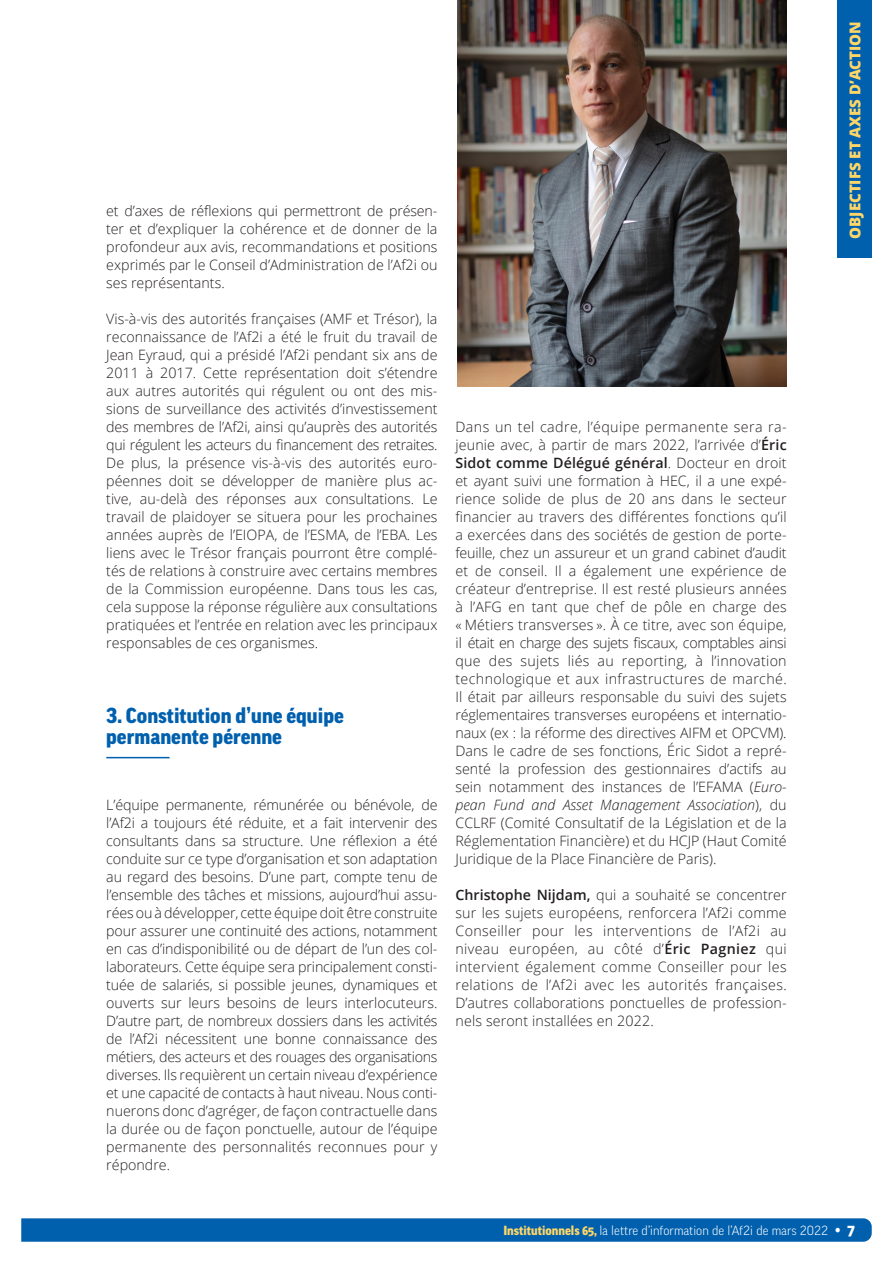
<style>
.page{position:relative;width:893px;height:1263px;background:#fff}
.page>*{position:absolute;margin:0;border:0;box-sizing:border-box;transform-origin:0 0}
.t1{font:900 21px/21px "Good LF";color:#0160ae}
.t2{font:800 15px "Open Sans";color:#fed667}
.t3{font:300 14.25px/18px "Open Sans";color:#231f20;text-align:justify}
.t4{font:300 12.75px "Good LF";color:#fff}
.s1{font-weight:600}
.s2{font-style:italic}
.s3{font-family:"Good OSF";font-weight:900;color:#fed667}
.s4{font-family:"Good OSF";font-weight:900;font-size:15.75px}
</style>
<div class="page">
<svg style="left:21px;top:1218px;width:851px;height:24px;background:#0764b0"></svg>
<div style="left:838px;top:0;width:34px;height:257px;background:#0160ae"></div>
<hr style="left:106px;top:757px;width:64px;height:1px;background:#0160ae">
<img style="left:457px;top:0;width:330px;height:387px">
<p class="t3" style="left:106px;top:201px;width:333px">et d’axes de réflexions qui permettront de présen&shy;ter et d’expliquer la cohérence et de donner de la profondeur aux avis, recommandations et positions exprimés par le Conseil d’Administration de l’Af2i ou ses représentants.</p>
<p class="t3" style="left:106px;top:309px;width:333px">Vis-à-vis des autorités françaises (AMF et Trésor), la reconnaissance de l’Af2i a été le fruit du travail de Jean Eyraud, qui a présidé l’Af2i pendant six ans de 2011 à 2017. Cette représentation doit s’étendre aux autres autorités qui régulent ou ont des mis&shy;sions de surveillance des activités d’investissement des membres de l’Af2i, ainsi qu’auprès des autorités qui régulent les acteurs du financement des retraites.<br>De plus, la présence vis-à-vis des autorités euro&shy;péennes doit se développer de manière plus ac&shy;tive, au-delà des réponses aux consultations. Le travail de plaidoyer se situera pour les prochaines années auprès de l’EIOPA, de l’ESMA, de l’EBA. Les liens avec le Trésor français pourront être complé&shy;tés de relations à construire avec certains membres de la Commission européenne. Dans tous les cas, cela suppose la réponse régulière aux consultations pratiquées et l’entrée en relation avec les principaux responsables de ces organismes.</p>
<h1 class="t1" style="left:106px;top:705px;width:239px">3. Constitution d’une équipe permanente pérenne</h1>
<p class="t3" style="left:106px;top:795px;width:333px">L’équipe permanente, rémunérée ou bénévole, de l’Af2i a toujours été réduite, et a fait intervenir des consultants dans sa structure. Une réflexion a été conduite sur ce type d’organisation et son adaptation au regard des besoins. D’une part, compte tenu de l’ensemble des tâches et missions, aujourd’hui assu&shy;rées ou à développer, cette équipe doit être construite pour assurer une continuité des actions, notamment en cas d’indisponibilité ou de départ de l’un des col&shy;laborateurs. Cette équipe sera principalement consti&shy;tuée de salariés, si possible jeunes, dynamiques et ouverts sur leurs besoins de leurs interlocuteurs.<br>D’autre part, de nombreux dossiers dans les activités de l’Af2i nécessitent une bonne connaissance des métiers, des acteurs et des rouages des organisations diverses. Ils requièrent un certain niveau d’expérience et une capacité de contacts à haut niveau. Nous conti&shy;nuerons donc d’agréger, de façon contractuelle dans la durée ou de façon ponctuelle, autour de l’équipe permanente des personnalités reconnues pour y répondre.</p>
<p class="t3" style="left:455px;top:417px;width:333px">Dans un tel cadre, l’équipe permanente sera ra&shy;jeunie avec, à partir de mars 2022, l’arrivée d’<span class="s1">Éric Sidot comme Délégué général</span>. Docteur en droit et ayant suivi une formation à HEC, il a une expé&shy;rience solide de plus de 20 ans dans le secteur financier au travers des différentes fonctions qu’il a exercées dans des sociétés de gestion de porte&shy;feuille, chez un assureur et un grand cabinet d’audit et de conseil. Il a également une expérience de créateur d’entreprise. Il est resté plusieurs années à l’AFG en tant que chef de pôle en charge des « Métiers transverses ». À ce titre, avec son équipe, il était en charge des sujets fiscaux, comptables ainsi que des sujets liés au reporting, à l’innovation technologique et aux infrastructures de marché.<br>Il était par ailleurs responsable du suivi des sujets réglementaires transverses européens et internatio&shy;naux (ex : la réforme des directives AIFM et OPCVM).<br>Dans le cadre de ses fonctions, Éric Sidot a repré&shy;senté la profession des gestionnaires d’actifs au sein notamment des instances de l’EFAMA (<span class="s2">Euro&shy;pean Fund and Asset Management Association</span>), du CCLRF (Comité Consultatif de la Législation et de la Réglementation Financière) et du HCJP (Haut Comité Juridique de la Place Financière de Paris).</p>
<p class="t3" style="left:455px;top:885px;width:333px"><span class="s1">Christophe Nijdam,</span> qui a souhaité se concentrer sur les sujets européens, renforcera l’Af2i comme Conseiller pour les interventions de l’Af2i au niveau européen, au côté d’<span class="s1">Éric Pagniez</span> qui intervient également comme Conseiller pour les relations de l’Af2i avec les autorités françaises.<br>D’autres collaborations ponctuelles de profession&shy;nels seront installées en 2022.</p>
<p class="t2" style="left:844px;top:239px;width:219px;rotate:-90deg">OBJECTIFS ET AXES D’ACTION</p>
<p class="t4" style="left:503px;top:1224px;width:353px"><span class="s3">Institutionnels 65,</span> la lettre d’information de l’Af2i de mars 2022 <span class="s4">• 7</span></p>
</div>
